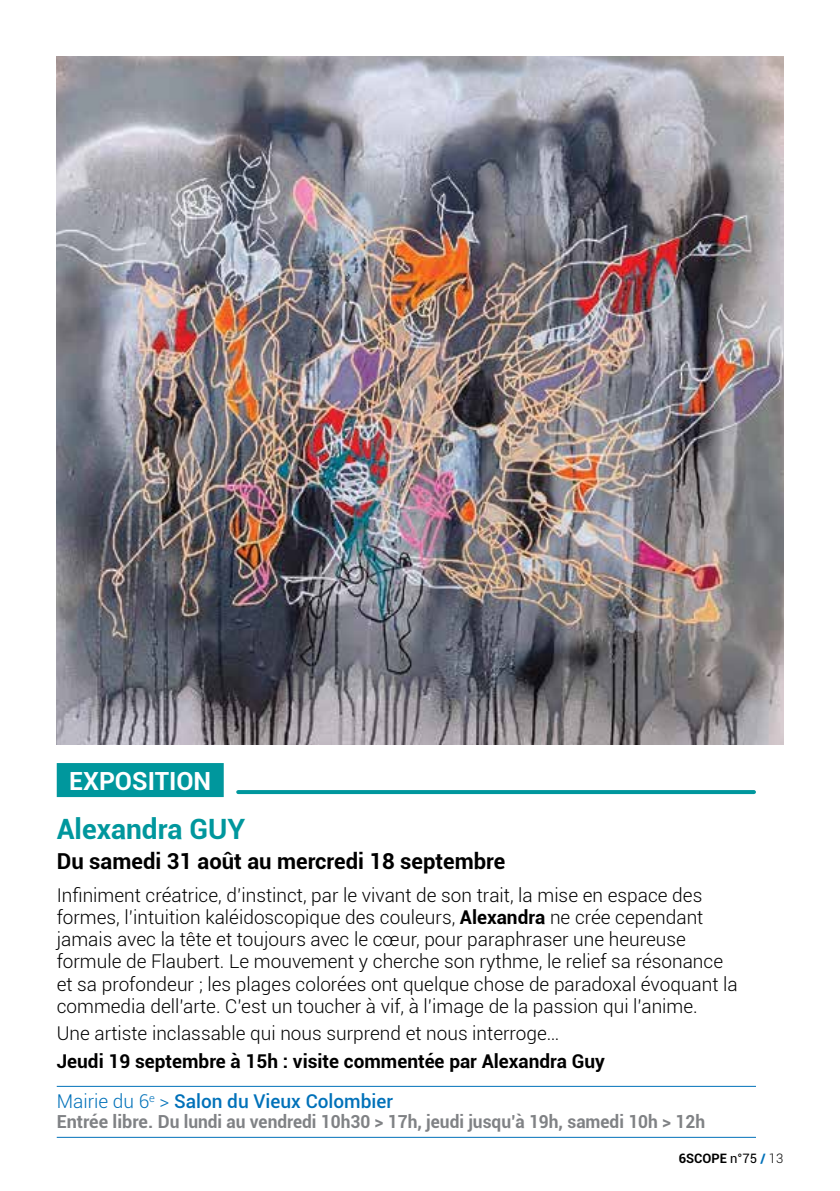
<style>
.page{position:relative;width:840px;height:1191px;background:#fff}
.page>*{position:absolute;margin:0;border:0;box-sizing:border-box;transform-origin:0 0}
.t1{font:700 28px "Roboto";color:#00979d}
.t2{font:700 25px "Roboto";color:#fff}
.t3{font:700 22px "Roboto";color:#000}
.t4{font:300 19px/22px "Roboto";color:#000}
.t5{font:700 19px/40px "Roboto";color:#000}
.t6{font:700 18px "Roboto";color:#808285}
.t7{font:700 13px "Roboto";color:#000}
.s1{font-weight:700}
.s2{font-weight:300;color:#0071b9}
.s3{font-weight:500;color:#0071b9}
.s4{font-weight:400}
.s5{color:#0071b9}
.s6{font-weight:300}
</style>
<div class="page">
<img style="left:57px;top:57px;width:725px;height:687px">
<div style="left:57px;top:763px;width:166px;height:34px;background:#00979d"></div>
<svg style="left:238px;top:790px;width:515px;height:4px;background:#04989e"></svg>
<hr style="left:57px;top:1085px;width:698px;height:1px;background:#0071b9">
<hr style="left:57px;top:1136px;width:698px;height:1px;background:#0071b9">
<h2 class="t2" style="left:69px;top:763px;width:47px">expos</h2>
<h2 class="t2" style="left:148px;top:763px;width:65px">ition</h2>
<h1 class="t1" style="left:57px;top:809px;width:190px">Alexandra GUY</h1>
<p class="t3" style="left:57px;top:845px;width:450px">Du samedi 31 août au mercredi 18 septembre</p>
<p class="t4" style="left:57px;top:884px;width:682px">Infiniment créatrice, d’instinct, par le vivant de son trait, la mise en espace des formes, l’intuition kaléidoscopique des couleurs, <span class="s1">Alexandra</span> ne crée cependant jamais avec la tête et toujours avec le cœur, pour paraphraser une heureuse formule de Flaubert. Le mouvement y cherche son rythme, le relief sa résonance et sa profondeur ; les plages colorées ont quelque chose de paradoxal évoquant la commedia dell’arte. C’est un toucher à vif, à l’image de la passion qui l’anime.</p>
<p class="t4" style="left:57px;top:1021px;width:503px">Une artiste inclassable qui nous surprend et nous interroge…</p>
<p class="t5" style="left:57px;top:1040px;width:549px">Jeudi 19 septembre à 15h : visite commentée par Alexandra Guy<br><span class="s2">Mairie du 6</span><sup>e</sup> <span class="s2">&gt;</span> <span class="s3">Salon du Vieux Colombier</span></p>
<p class="t6" style="left:57px;top:1108px;width:649px">Entrée libre. Du lundi au vendredi 10h30 &gt; 17h, jeudi jusqu’à 19h, samedi 10h &gt; 12h</p>
<p class="t7" style="left:678px;top:1148px;width:106px">6SCOPE <span class="s4">n°75</span> <span class="s5">/</span> <span class="s6">13</span></p>
</div>
